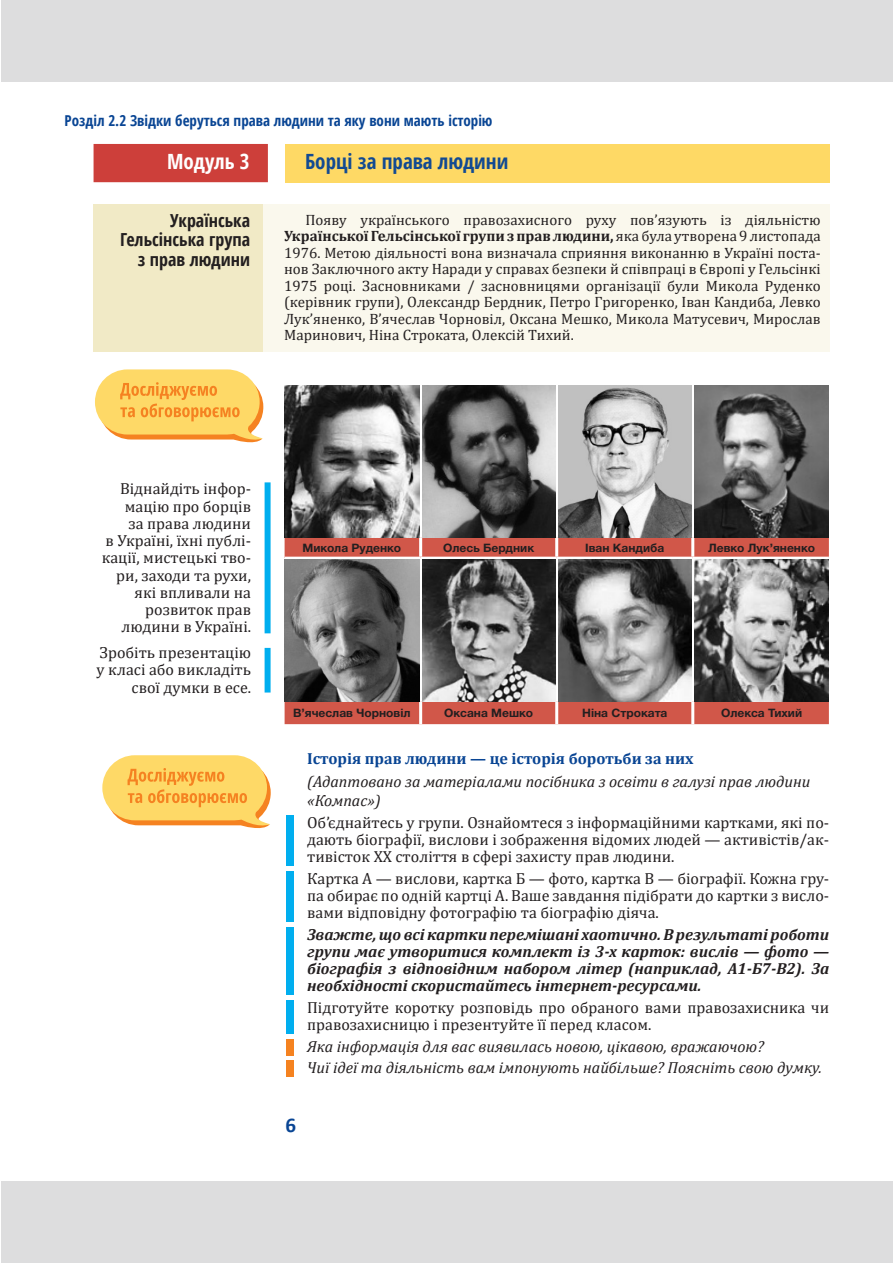
<style>
.page{position:relative;width:893px;height:1263px;background:#fff}
.page>*{position:absolute;margin:0;border:0;box-sizing:border-box;transform-origin:0 0}
.МОДУЛЬ_2{font:700 condensed 21px "Open Sans";color:#124a92}
.МОДУЛЬ_2-2{font:700 condensed 21px "Open Sans";color:#fff}
.t1{font:700 21px "Calibri";color:#094594}
.Ключові_НОВІ{font:700 condensed 18px/19.5px "Open Sans";color:#231f20;text-align:right}
.завдання_в_табл{font:16.05px/17.2px "Cambria";color:#231f20;text-align:right}
.завдання_в_табл-2{font:italic 700 16.05px/17.2px "Cambria";color:#231f20;text-align:justify}
.питання_в_табл_2{font:italic 16.05px "Cambria";color:#231f20}
.ЗАГОЛОВОК_В_ТАБЛ{font:italic 16.05px/19px "Cambria";color:#231f20}
.ЗАГОЛОВОК_В_ТАБЛ-2{font:700 16.05px "Cambria";color:#094594}
.Слідами_історії_текс{font:15px/16.5px "Cambria";color:#231f20;text-align:justify}
.t2{font:700 condensed 15px "Open Sans";color:#094594}
.Слідами_історії_текс-2{font:11.7px "Helvetica 7 Bold";color:#231f20}
.s1{font-weight:700}
</style>
<div class="page">
<div style="left:1px;top:0;width:892px;height:82px;background:#ddddde"></div>
<div style="left:1px;top:1181px;width:892px;height:81px;background:#ddddde"></div>
<div style="left:285px;top:144px;width:544px;height:38px;background:#fed965"></div>
<div style="left:94px;top:144px;width:174px;height:38px;background:#cd3f3a"></div>
<div style="left:94px;top:204px;width:169px;height:148px;background:#f1eac6"></div>
<div style="left:263px;top:204px;width:566px;height:148px;background:#faf8ed"></div>
<svg style="left:95px;top:369px;width:168px;height:74px;background:#fccf6e"></svg>
<svg style="left:285px;top:537px;width:544px;height:187px;background:#cc594c"></svg>
<hr style="left:419px;top:537px;width:3px;height:20px;background:#fff">
<hr style="left:555px;top:537px;width:3px;height:20px;background:#fff">
<hr style="left:691px;top:537px;width:3px;height:20px;background:#fff">
<hr style="left:419px;top:559px;width:3px;height:142px;background:#fff">
<hr style="left:555px;top:559px;width:3px;height:142px;background:#fff">
<hr style="left:691px;top:559px;width:3px;height:142px;background:#fff">
<hr style="left:419px;top:701px;width:3px;height:23px;background:#fff">
<hr style="left:555px;top:701px;width:3px;height:23px;background:#fff">
<hr style="left:691px;top:701px;width:3px;height:23px;background:#fff">
<hr style="left:285px;top:557px;width:136px;height:2px;background:#fff">
<hr style="left:421px;top:557px;width:136px;height:2px;background:#fff">
<hr style="left:557px;top:557px;width:136px;height:2px;background:#fff">
<hr style="left:693px;top:557px;width:136px;height:2px;background:#fff">
<img style="left:285px;top:386px;width:134px;height:151px">
<img style="left:422px;top:386px;width:133px;height:151px">
<img style="left:558px;top:386px;width:133px;height:151px">
<img style="left:694px;top:386px;width:135px;height:151px">
<img style="left:285px;top:559px;width:134px;height:142px">
<img style="left:422px;top:559px;width:133px;height:142px">
<img style="left:558px;top:559px;width:133px;height:142px">
<img style="left:694px;top:559px;width:135px;height:142px">
<div style="left:265px;top:482px;width:6px;height:151px;background:#00aeef"></div>
<div style="left:265px;top:648px;width:6px;height:44px;background:#00aeef"></div>
<div style="left:286px;top:815px;width:7px;height:51px;background:#00aeef"></div>
<div style="left:286px;top:871px;width:7px;height:51px;background:#00aeef"></div>
<div style="left:286px;top:927px;width:7px;height:68px;background:#00aeef"></div>
<div style="left:286px;top:1000px;width:7px;height:34px;background:#00aeef"></div>
<div style="left:286px;top:1039px;width:7px;height:16px;background:#f58220"></div>
<div style="left:286px;top:1061px;width:7px;height:16px;background:#f58220"></div>
<svg style="left:102px;top:755px;width:169px;height:74px;background:#fccf6f"></svg>
<p class="t2" style="left:65px;top:110px;width:430px">Розділ 2.2 Звідки беруться права людини та яку вони мають історію</p>
<p class="МОДУЛЬ_2-2" style="left:167px;top:146px;width:84px">Модуль 3</p>
<p class="МОДУЛЬ_2" style="left:305px;top:146px;width:205px">Борці за права людини</p>
<p class="Ключові_НОВІ" style="left:120px;top:210px;width:132px">Українська<br>Гельсінська група з прав людини</p>
<p class="Слідами_історії_текс" style="left:284px;top:211px;width:538px;text-indent:21px">Появу українського правозахисного руху пов’язують із діяльністю <span class="s1">Української Гельсінської групи з прав людини,</span> яка була утворена 9 листопада 1976. Метою діяльності вона визначала сприяння виконанню в Україні поста&shy;нов Заключного акту Наради у справах безпеки й співпраці в Європі у Гельсінкі 1975 році. Засновниками / засновницями організації були Микола Руденко (керівник групи), Олександр Бердник, Петро Григоренко, Іван Кандиба, Левко Лук’яненко, В’ячеслав Чорновіл, Оксана Мешко, Микола Матусевич, Мирослав Маринович, Ніна Строката, Олексій Тихий.</p>
<p class="завдання_в_табл" style="left:102px;top:480px;width:151px">Віднайдіть інфор&shy;мацію про борців<br>за права людини<br>в Україні, їхні публі&shy;кації, мистецькі тво&shy;ри, заходи та рухи, які впливали на розвиток прав людини в Україні.</p>
<p class="завдання_в_табл" style="left:97px;top:644px;width:156px">Зробіть презентацію у класі або викладіть свої думки в есе.</p>
<p class="Слідами_історії_текс-2" style="left:302px;top:541px;width:100px">Микола Руденко</p>
<p class="Слідами_історії_текс-2" style="left:443px;top:541px;width:93px">Олесь Бердник</p>
<p class="Слідами_історії_текс-2" style="left:585px;top:541px;width:81px">Іван Кандиба</p>
<p class="Слідами_історії_текс-2" style="left:708px;top:541px;width:108px">Левко Лук’яненко</p>
<p class="Слідами_історії_текс-2" style="left:293px;top:707px;width:119px">В’ячеслав Чорновіл</p>
<p class="Слідами_історії_текс-2" style="left:444px;top:707px;width:91px">Оксана Мешко</p>
<p class="Слідами_історії_текс-2" style="left:582px;top:707px;width:87px">Ніна Строката</p>
<p class="Слідами_історії_текс-2" style="left:721px;top:707px;width:83px">Олекса Тихий</p>
<p class="ЗАГОЛОВОК_В_ТАБЛ-2" style="left:307px;top:747px;width:388px">Історія прав людини — це історія боротьби за них</p>
<p class="ЗАГОЛОВОК_В_ТАБЛ" style="left:307px;top:771px;width:505px">(Адаптовано за матеріалами посібника з освіти в галузі прав людини «Компас»)</p>
<p class="завдання_в_табл" style="left:307px;top:813px;width:523px;text-align:justify">Об’єднайтесь у групи. Ознайомтеся з інформаційними картками, які по&shy;дають біографії, вислови і зображення відомих людей — активістів/ак&shy;тивісток ХХ століття в сфері захисту прав людини.</p>
<p class="завдання_в_табл" style="left:307px;top:869px;width:523px;text-align:justify">Картка А — вислови, картка Б — фото, картка В — біографії. Кожна гру&shy;па обирає по одній картці А. Ваше завдання підібрати до картки з висло&shy;вами відповідну фотографію та біографію діяча.</p>
<p class="завдання_в_табл-2" style="left:307px;top:925px;width:523px">Зважте, що всі картки перемішані хаотично. В результаті роботи групи має утворитися комплект із 3-х карток: вислів — фото — біографія з відповідним набором літер (наприклад, А1-Б7-В2). За необхідності скористайтесь інтернет-ресурсами.</p>
<p class="завдання_в_табл" style="left:307px;top:999px;width:524px;text-align:left">Підготуйте коротку розповідь про обраного вами правозахисника чи правозахисницю і презентуйте її перед класом.</p>
<p class="питання_в_табл_2" style="left:307px;top:1035px;width:458px">Яка інформація для вас виявилась новою, цікавою, вражаючою?</p>
<p class="питання_в_табл_2" style="left:307px;top:1056px;width:516px">Чиї ідеї та діяльність вам імпонують найбільше? Поясніть свою думку.</p>
<h1 class="t1" style="left:286px;top:1110px;width:12px">6</h1>
</div>
